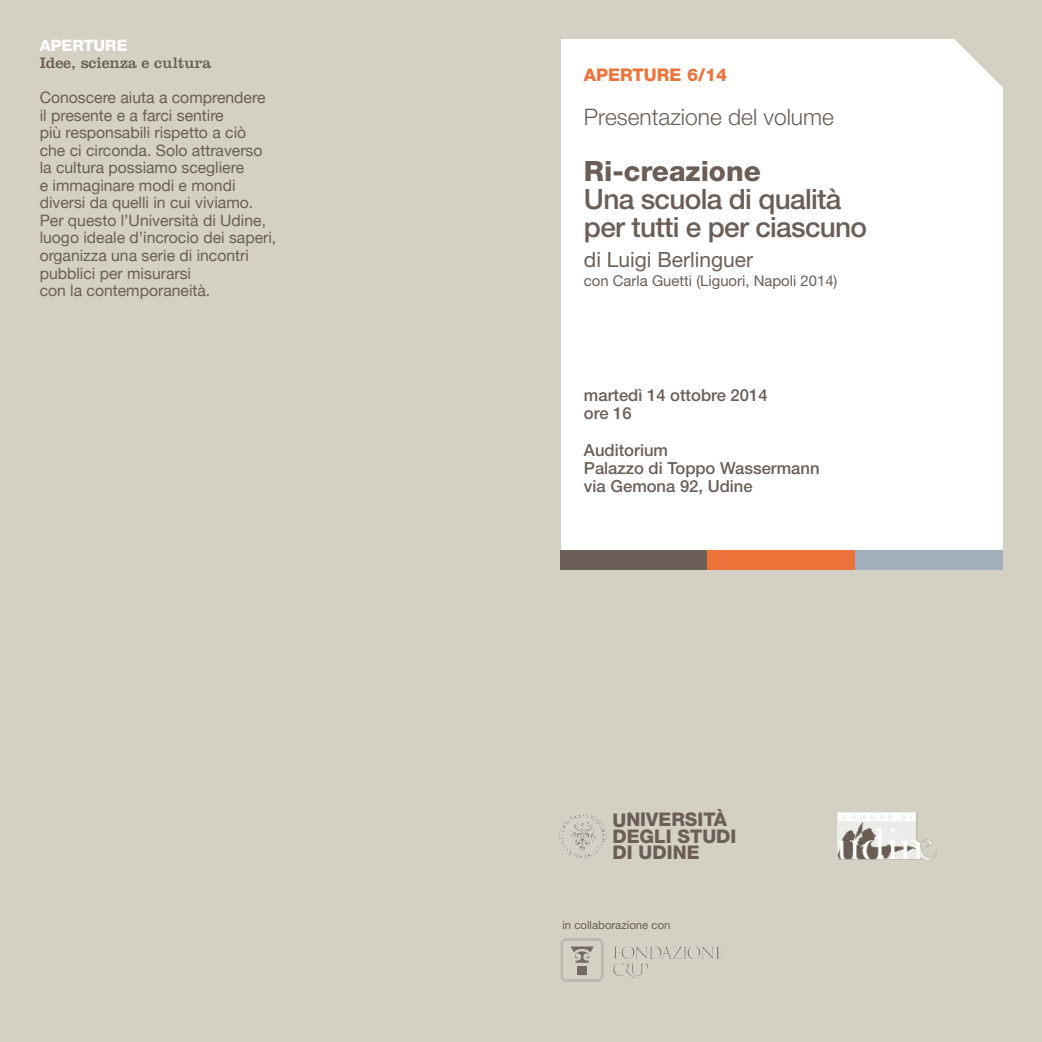
<style>
.page{position:relative;width:1042px;height:1042px;background:#d4d0c4}
.page>*{position:absolute;margin:0;border:0;box-sizing:border-box;transform-origin:0 0}
.t1{font:500 28px/28px "Helvetica Neue LT Std";letter-spacing:-.025em;color:#6b5e56}
.t2{font:800 28px "Helvetica Neue LT Std";color:#6b5e56}
.t3{font:300 22.75px "Helvetica Neue LT Std";color:#6b5e56}
.t4{font:21px "Helvetica Neue LT Std";color:#6b5e56}
.t5{font:800 18.9px/16.4px "Helvetica Neue LT Std";color:#6b5e56}
.t6{font:800 17.5px "Helvetica Neue LT Std";color:#ec743b}
.t7{font:500 16.62px/18.4px "Helvetica Neue LT Std";color:#6b5e56}
.t8{font:15.75px/17.5px "Helvetica Neue";color:#6b5e56}
.t9{font:15.75px "Clarendon LT Std";color:#6b5e56}
.t10{font:800 15.75px "Helvetica Neue LT Std";color:#fff}
.t11{font:14.88px "Helvetica Neue LT Std";color:#6b5e56}
.t12{font:11.38px "Helvetica Neue LT Std";color:#6b5e56}
</style>
<div class="page">
<img style="left:559px;top:813px;width:47px;height:46px">
<img style="left:561px;top:938px;width:161px;height:44px">
<div style="left:561px;top:40px;width:441px;height:520px;background:#fff"></div>
<svg style="left:951px;top:39px;width:52px;height:53px"></svg>
<div style="left:623px;top:550px;width:361px;height:20px;background:#ec743b"></div>
<div style="left:854px;top:550px;width:148px;height:20px;background:#a1afbc"></div>
<div style="left:560px;top:550px;width:147px;height:20px;background:#6b5e56"></div>
<img style="left:837px;top:812px;width:100px;height:47px">
<p class="t10" style="left:40px;top:40px;width:89px">APERTURE</p>
<p class="t9" style="left:40px;top:58px;width:173px">Idee, scienza e cultura</p>
<p class="t8" style="left:40px;top:89px;width:238px">Conoscere aiuta a comprendere il presente e a farci sentire<br>più responsabili rispetto a ciò<br>che ci circonda. Solo attraverso la cultura possiamo scegliere<br>e immaginare modi e mondi diversi da quelli in cui viviamo.<br>Per questo l’Università di Udine, luogo ideale d’incrocio dei saperi, organizza una serie di incontri pubblici per misurarsi<br>con la contemporaneità.</p>
<p class="t6" style="left:584px;top:69px;width:145px">APERTURE 6/14</p>
<h2 class="t3" style="left:584px;top:109px;width:251px">Presentazione del volume</h2>
<h1 class="t2" style="left:584px;top:161px;width:178px">Ri-creazione</h1>
<h1 class="t1" style="left:584px;top:188px;width:285px">Una scuola di qualità per tutti e per ciascuno</h1>
<h3 class="t4" style="left:584px;top:252px;width:171px">di Luigi Berlinguer</h3>
<p class="t11" style="left:584px;top:276px;width:255px">con Carla Guetti (Liguori, Napoli 2014)</p>
<p class="t7" style="left:584px;top:387px;width:185px">martedì 14 ottobre 2014 ore 16</p>
<p class="t7" style="left:584px;top:442px;width:237px">Auditorium<br>Palazzo di Toppo Wassermann via Gemona 92, Udine</p>
<p class="t5" style="left:612px;top:813px;width:126px">UNIVERSITÀ<br>DEGLI STUDI<br>DI UDINE</p>
<p class="t12" style="left:562px;top:921px;width:110px">in collaborazione con</p>
</div>
